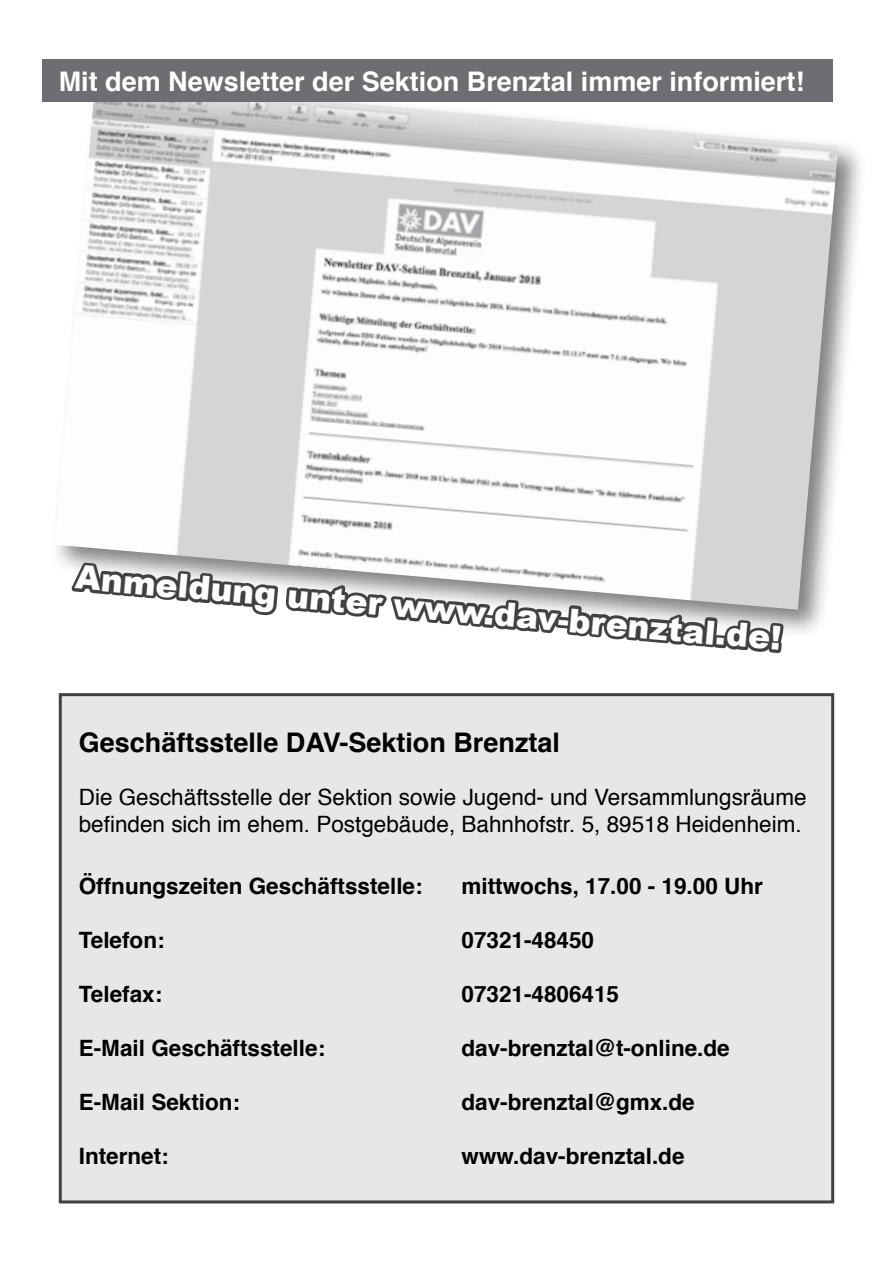
<style>
.page{position:relative;width:893px;height:1263px;background:#fff}
.page>*{position:absolute;margin:0;border:0;box-sizing:border-box;transform-origin:0 0}
.t1{font:900 33px "Arial";color:#fff}
.t2{font:700 27px "Helvetica";color:#fff}
.t3{font:700 27px "Helvetica";color:#000}
.t4{font:700 22.5px "Helvetica";color:#000}
.t5{font:22.5px/27px "Helvetica";color:#000}
</style>
<div class="page">
<div style="left:60px;top:695px;width:773px;height:507px;background:#e6e7e8"></div>
<div style="left:50px;top:76px;width:818px;height:563px;background:#000;opacity:.5"></div>
<img style="left:55px;top:81px;width:783px;height:529px">
<svg style="left:65px;top:444px;width:722px;height:253px"></svg>
<div style="left:43px;top:60px;width:790px;height:42px;background:#6d6e71"></div>
<p class="t2" style="left:59px;top:60px;width:747px">Mit dem Newsletter der Sektion Brenztal immer informiert!</p>
<h1 class="t1" style="left:77px;top:558px;width:710px;rotate:5deg">Anmeldung unter www.dav-brenztal.de!</h1>
<p class="t3" style="left:79px;top:721px;width:483px">Geschäftsstelle DAV-Sektion Brenztal</p>
<p class="t5" style="left:79px;top:784px;width:729px">Die Geschäftsstelle der Sektion sowie Jugend- und Versammlungsräume befinden sich im ehem. Postgebäude, Bahnhofstr. 5, 89518 Heidenheim.</p>
<p class="t4" style="left:79px;top:868px;width:345px">Öffnungszeiten Geschäftsstelle:</p>
<p class="t4" style="left:461px;top:868px;width:303px">mittwochs, 17.00 - 19.00 Uhr</p>
<p class="t4" style="left:79px;top:922px;width:87px">Telefon:</p>
<p class="t4" style="left:461px;top:922px;width:134px">07321-48450</p>
<p class="t4" style="left:79px;top:976px;width:85px">Telefax:</p>
<p class="t4" style="left:461px;top:976px;width:159px">07321-4806415</p>
<p class="t4" style="left:79px;top:1030px;width:248px">E-Mail Geschäftsstelle:</p>
<p class="t4" style="left:461px;top:1030px;width:270px">dav-brenztal@t-online.de</p>
<p class="t4" style="left:79px;top:1084px;width:163px">E-Mail Sektion:</p>
<p class="t4" style="left:461px;top:1084px;width:235px">dav-brenztal@gmx.de</p>
<p class="t4" style="left:79px;top:1138px;width:92px">Internet:</p>
<p class="t4" style="left:461px;top:1138px;width:224px">www.dav-brenztal.de</p>
</div>
